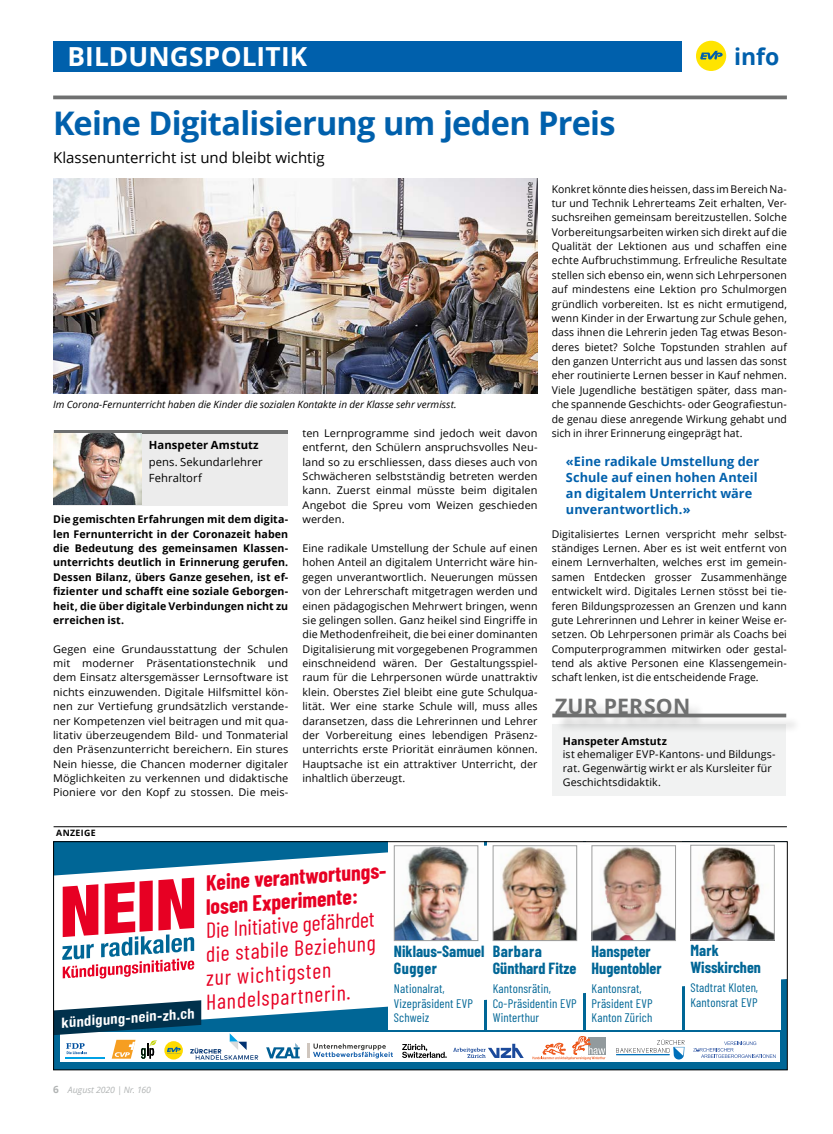
<style>
.page{position:relative;width:833px;height:1134px;background:#fff}
.page>*{position:absolute;margin:0;border:0;box-sizing:border-box;transform-origin:0 0}
.t1{font:700 32.5px "Open Sans";letter-spacing:-.025em;color:#0060ac}
.t2{font:700 26.25px "Open Sans";letter-spacing:.005em;color:#fff}
.t3{font:700 23px "Open Sans";color:#0060ac}
.t4{font:21.5px/23.8px "Barlow Condensed";color:#e70023}
.t5{font:700 21.5px/23.8px "Barlow Condensed";color:#e70023}
.t6{font:700 21.25px "Open Sans";letter-spacing:.01em;color:#6f7070}
.t7{font:700 15.75px/17px "Barlow Condensed";color:#006696}
.t8{font:700 15.62px/16.9px "Barlow Condensed";color:#006696}
.t9{font:15px "Open Sans";color:#000}
.t10{font:700 condensed 14.12px "Helvetica Neue";color:#fff}
.t11{font:700 12.75px/16.2px "Open Sans";letter-spacing:.005em;color:#0060ac}
.t12{font:12.38px/14.9px "Barlow Condensed";letter-spacing:.01em;color:#006696}
.t13{font:11.25px/16.2px "Open Sans";letter-spacing:.005em;color:#000}
.t14{font:700 11.25px "Open Sans";letter-spacing:.01em;color:#000}
.t15{font:10.62px/14.4px "Open Sans";letter-spacing:.01em;color:#000;text-align:justify}
.t16{font:700 10.62px/14.4px "Open Sans";letter-spacing:.01em;color:#000;text-align:justify}
.t17{font:italic 10px "Open Sans";color:#000}
.t18{font:italic 8.75px "Open Sans";color:#b1b4b4}
.t19{font:700 8.75px "Open Sans";letter-spacing:.04em;color:#000}
.t20{font:7.5px "Open Sans";letter-spacing:.025em;color:#000}
.s1{font-weight:700;font-style:normal;font-size:10px}
</style>
<div class="page">
<div style="left:696px;top:41px;width:30px;height:30px;background:#ffe400;border-radius:50%"></div>
<svg style="left:700px;top:51px;width:22px;height:9px"></svg>
<div style="left:53px;top:41px;width:628px;height:30px;background:#0060ac"></div>
<div style="left:53px;top:430px;width:234px;height:75px;background:#ececec"></div>
<hr style="left:54px;top:430px;width:233px;height:4px;background:#6f7070">
<hr style="left:53px;top:96px;width:734px;height:3px;background:#6f7070">
<img style="left:53px;top:178px;width:484px;height:216px">
<div style="left:552px;top:724px;width:234px;height:72px;background:#f1f2f2"></div>
<div style="left:554px;top:700px;width:248px;height:33px;background:#000;opacity:.17"></div>
<hr style="left:552px;top:714px;width:234px;height:3px;background:#6f7070">
<div style="left:54px;top:842px;width:733px;height:228px;background:#006696"></div>
<div style="left:61px;top:1032px;width:719px;height:30px;background:#fff"></div>
<svg style="left:55px;top:843px;width:730px;height:187px;fill:#fff"></svg>
<div style="left:487px;top:842px;width:95px;height:188px;background:#fff"></div>
<img style="left:495px;top:847px;width:80px;height:92px">
<div style="left:493px;top:845px;width:84px;height:96px;border:1px solid #9d9e9e"></div>
<div style="left:389px;top:842px;width:95px;height:188px;background:#fff"></div>
<img style="left:396px;top:847px;width:78px;height:92px">
<div style="left:394px;top:845px;width:84px;height:96px;border:1px solid #9d9e9e"></div>
<div style="left:586px;top:842px;width:95px;height:188px;background:#fff"></div>
<img style="left:593px;top:847px;width:81px;height:92px">
<div style="left:591px;top:845px;width:85px;height:96px;border:1px solid #9d9e9e"></div>
<div style="left:685px;top:842px;width:95px;height:188px;background:#fff"></div>
<img style="left:692px;top:847px;width:80px;height:91px">
<div style="left:690px;top:845px;width:84px;height:95px;border:1px solid #9d9e9e"></div>
<svg style="left:62px;top:878px;width:132px;height:100px;background:#df8497"></svg>
<svg style="left:616px;top:1039px;width:68px;height:20px"></svg>
<svg style="left:453px;top:1044px;width:71px;height:14px"></svg>
<svg style="left:402px;top:1044px;width:45px;height:14px"></svg>
<svg style="left:693px;top:1041px;width:82px;height:17px"></svg>
<svg style="left:532px;top:1036px;width:73px;height:24px"></svg>
<svg style="left:266px;top:1043px;width:34px;height:15px"></svg>
<svg style="left:313px;top:1043px;width:80px;height:15px"></svg>
<hr style="left:307px;top:1043px;width:3px;height:15px;background:#cfc6be">
<svg style="left:55px;top:1000px;width:203px;height:60px"></svg>
<div style="left:53px;top:841px;width:734px;height:229px;border:1px solid #000"></div>
<hr style="left:54px;top:826px;width:733px;height:1px;background:#000">
<img style="left:53px;top:433px;width:88px;height:72px">
<h2 class="t2" style="left:67px;top:38px;width:241px">BILDUNGSPOLITIK</h2>
<h3 class="t3" style="left:734px;top:40px;width:47px">info</h3>
<h1 class="t1" style="left:53px;top:100px;width:564px">Keine Digitalisierung um jeden Preis</h1>
<h3 class="t9" style="left:53px;top:148px;width:273px">Klassenunterricht ist und bleibt wichtig</h3>
<p class="t20" style="left:524px;top:235px;width:54px;rotate:-90deg">© Dreamstime</p>
<p class="t15" style="left:552px;top:181px;width:237px">Konkret könnte dies heissen, dass im Bereich Na&shy;tur und Technik Lehrerteams Zeit erhalten, Ver&shy;suchsreihen gemeinsam bereitzustellen. Solche Vorbereitungsarbeiten wirken sich direkt auf die Qualität der Lektionen aus und schaffen eine echte Aufbruchstimmung. Erfreuliche Resultate stellen sich ebenso ein, wenn sich Lehrpersonen auf mindestens eine Lektion pro Schulmorgen gründlich vorbereiten. Ist es nicht ermutigend, wenn Kinder in der Erwartung zur Schule gehen, dass ihnen die Lehrerin jeden Tag etwas Beson&shy;deres bietet? Solche Topstunden strahlen auf den ganzen Unterricht aus und lassen das sonst eher routinierte Lernen besser in Kauf nehmen.<br>Viele Jugendliche bestätigen später, dass man&shy;che spannende Geschichts- oder Geografiestun&shy;de genau diese anregende Wirkung gehabt und sich in ihrer Erinnerung eingeprägt hat.</p>
<p class="t11" style="left:566px;top:453px;width:195px">«Eine radikale Umstellung der<br>Schule auf einen hohen Anteil an digitalem Unterricht wäre unverantwortlich.»</p>
<p class="t15" style="left:552px;top:526px;width:237px">Digitalisiertes Lernen verspricht mehr selbst&shy;ständiges Lernen. Aber es ist weit entfernt von einem Lernverhalten, welches erst im gemein&shy;samen Entdecken grosser Zusammenhänge entwickelt wird. Digitales Lernen stösst bei tie&shy;feren Bildungsprozessen an Grenzen und kann gute Lehrerinnen und Lehrer in keiner Weise er&shy;setzen. Ob Lehrpersonen primär als Coachs bei Computerprogrammen mitwirken oder gestal&shy;tend als aktive Personen eine Klassengemein&shy;schaft lenken, ist die entscheidende Frage.</p>
<p class="t17" style="left:53px;top:397px;width:405px">Im Corona-Fernunterricht haben die Kinder die sozialen Kontakte in der Klasse sehr vermisst.</p>
<p class="t15" style="left:302px;top:426px;width:237px">ten Lernprogramme sind jedoch weit davon entfernt, den Schülern anspruchsvolles Neu&shy;land so zu erschliessen, dass dieses auch von Schwächeren selbstständig betreten werden kann. Zuerst einmal müsste beim digitalen Angebot die Spreu vom Weizen geschieden werden.</p>
<p class="t15" style="left:302px;top:541px;width:237px">Eine radikale Umstellung der Schule auf einen hohen Anteil an digitalem Unterricht wäre hin&shy;gegen unverantwortlich. Neuerungen müssen von der Lehrerschaft mitgetragen werden und einen pädagogischen Mehrwert bringen, wenn sie gelingen sollen. Ganz heikel sind Eingriffe in die Methodenfreiheit, die bei einer dominanten Digitalisierung mit vorgegebenen Programmen einschneidend wären. Der Gestaltungsspiel&shy;raum für die Lehrpersonen würde unattraktiv klein. Oberstes Ziel bleibt eine gute Schulqua&shy;lität. Wer eine starke Schule will, muss alles daransetzen, dass die Lehrerinnen und Lehrer der Vorbereitung eines lebendigen Präsenz&shy;unterrichts erste Priorität einräumen können.<br>Hauptsache ist ein attraktiver Unterricht, der inhaltlich überzeugt.</p>
<p class="t14" style="left:149px;top:437px;width:111px">Hanspeter Amstutz</p>
<p class="t13" style="left:149px;top:453px;width:115px">pens. Sekundarlehrer<br>Fehraltorf</p>
<p class="t16" style="left:53px;top:512px;width:237px">Die gemischten Erfahrungen mit dem digita&shy;len Fernunterricht in der Coronazeit haben die Bedeutung des gemeinsamen Klassen&shy;unterrichts deutlich in Erinnerung gerufen.<br>Dessen Bilanz, übers Ganze gesehen, ist ef&shy;fizienter und schafft eine soziale Geborgen&shy;heit, die über digitale Verbindungen nicht zu erreichen ist.</p>
<p class="t15" style="left:53px;top:641px;width:237px">Gegen eine Grundausstattung der Schulen mit moderner Präsentationstechnik und dem Einsatz altersgemässer Lernsoftware ist nichts einzuwenden. Digitale Hilfsmittel kön&shy;nen zur Vertiefung grundsätzlich verstande&shy;ner Kompetenzen viel beitragen und mit qua&shy;litativ überzeugendem Bild- und Tonmaterial den Präsenzunterricht bereichern. Ein stures Nein hiesse, die Chancen moderner digitaler Möglichkeiten zu verkennen und didaktische Pioniere vor den Kopf zu stossen. Die meis-</p>
<h3 class="t6" style="left:555px;top:691px;width:137px">ZUR PERSON</h3>
<p class="t16" style="left:563px;top:733px;width:106px">Hanspeter Amstutz</p>
<p class="t15" style="left:563px;top:747px;width:214px;line-height:13.8px;text-align:left">ist ehemaliger EVP-Kantons- und Bildungs&shy;rat. Gegenwärtig wirkt er als Kursleiter für<br>Geschichtsdidaktik.</p>
<p class="t19" style="left:56px;top:826px;width:41px">ANZEIGE</p>
<h3 class="t10" style="left:60px;top:1011px;width:135px;rotate:-4deg">kündigung-nein-zh.ch</h3>
<h3 class="t5" style="left:203px;top:870px;width:188px;rotate:-4deg">Keine verantwortungs&shy;losen Experimente:</h3>
<h3 class="t4" style="left:199px;top:918px;width:176px;rotate:-4deg">Die Initiative gefährdet die stabile Beziehung zur wichtigsten<br>Handelspartnerin.</h3>
<h3 class="t7" style="left:394px;top:942px;width:92px">Niklaus-Samuel<br>Gugger</h3>
<p class="t12" style="left:394px;top:980px;width:80px">Nationalrat,<br>Vizepräsident EVP<br>Schweiz</p>
<h3 class="t7" style="left:493px;top:942px;width:85px">Barbara<br>Günthard Fitze</h3>
<p class="t12" style="left:493px;top:980px;width:86px">Kantonsrätin,<br>Co-Präsidentin EVP<br>Winterthur</p>
<h3 class="t7" style="left:591px;top:942px;width:72px">Hanspeter<br>Hugentobler</h3>
<p class="t12" style="left:591px;top:980px;width:62px">Kantonsrat,<br>Präsident EVP<br>Kanton Zürich</p>
<p class="t18" style="left:53px;top:1084px;width:99px"><span class="s1">6</span> August 2020 | Nr. 160</p>
<h3 class="t8" style="left:690px;top:941px;width:72px">Mark<br>Wisskirchen</h3>
<p class="t12" style="left:690px;top:979px;width:69px">Stadtrat Kloten,<br>Kantonsrat EVP</p>
</div>
